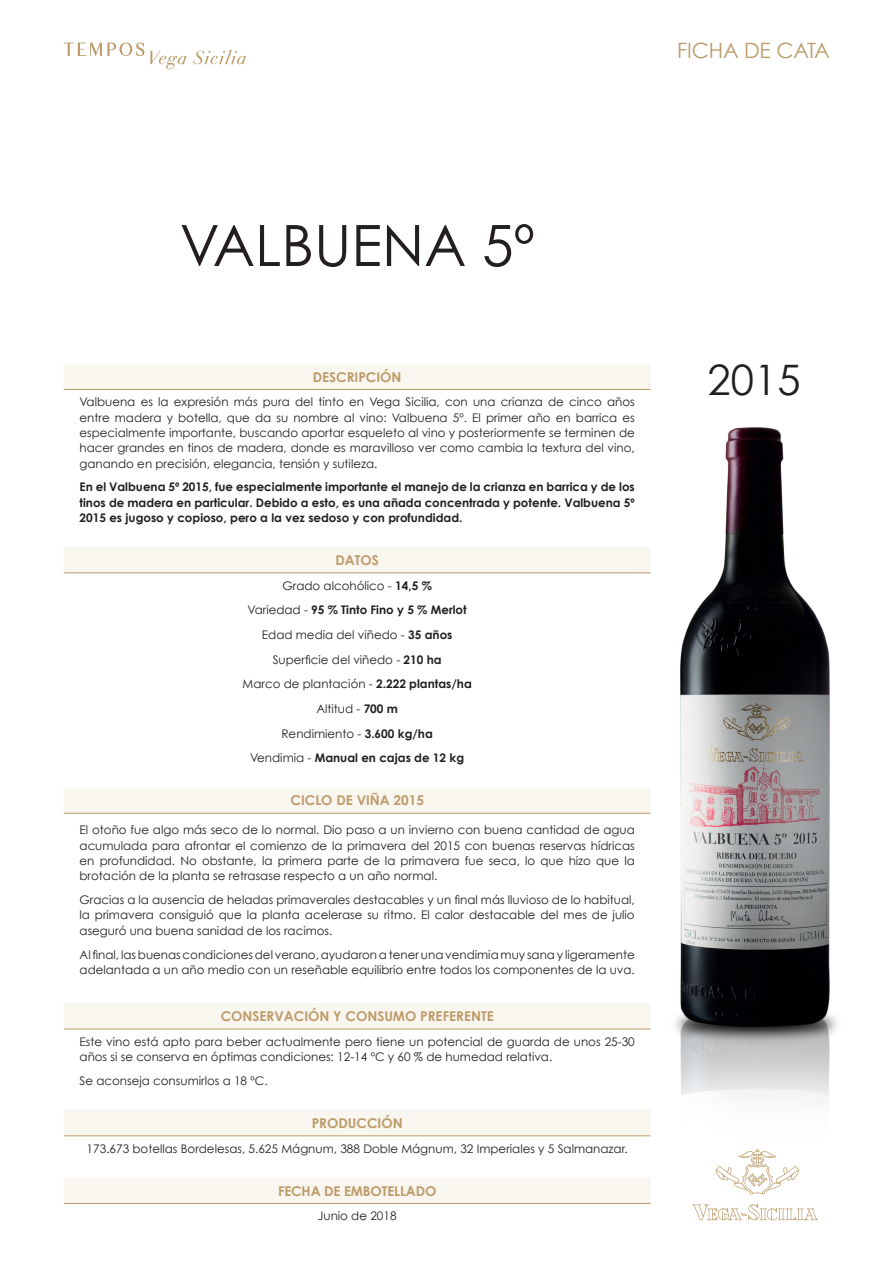
<style>
.page{position:relative;width:893px;height:1263px;background:#fff}
.page>*{position:absolute;margin:0;border:0;box-sizing:border-box;transform-origin:0 0}
.t1{font:57px "Century Gothic";color:#231f20}
.t2{font:42px "Century Gothic";color:#231f20}
.t3{font:21.15px "Century Gothic";letter-spacing:-.01em;color:#bc9b69}
.t4{font:700 13.5px "Century Gothic";color:#bc9b69}
.t5{font:11.85px/15.3px "Century Gothic";color:#231f20;text-align:justify}
.t6{font:700 11.85px/15.3px "Century Gothic";color:#231f20;text-align:justify}
.s1{font-weight:700}
</style>
<div class="page">
<svg style="left:64px;top:43px;width:80px;height:13px"></svg>
<svg style="left:150px;top:51px;width:37px;height:18px"></svg>
<svg style="left:193px;top:50px;width:53px;height:14px"></svg>
<svg style="left:715px;top:1163px;width:85px;height:31px"></svg>
<svg style="left:692px;top:1203px;width:126px;height:17px"></svg>
<img style="left:675px;top:427px;width:162px;height:736px">
<div style="left:64px;top:364px;width:587px;height:25px;background:#f9f5ef"></div>
<svg style="left:64px;top:547px;width:587px;height:656px"></svg>
<hr style="left:64px;top:389px;width:587px;height:1px;background:#bc9b69">
<hr style="left:64px;top:573px;width:587px;height:1px;background:#bc9b69">
<hr style="left:64px;top:813px;width:587px;height:1px;background:#bc9b69">
<hr style="left:64px;top:1029px;width:587px;height:1px;background:#bc9b69">
<hr style="left:64px;top:1135px;width:587px;height:1px;background:#bc9b69">
<hr style="left:64px;top:1203px;width:587px;height:1px;background:#bc9b69">
<h3 class="t3" style="left:677px;top:37px;width:154px">FICHA DE CATA</h3>
<h1 class="t1" style="left:180px;top:211px;width:356px">VALBUENA 5º</h1>
<p class="t4" style="left:313px;top:366px;width:90px">DESCRIPCIÓN</p>
<p class="t5" style="left:80px;top:394px;width:557px">Valbuena es la expresión más pura del tinto en Vega Sicilia, con una crianza de cinco años entre madera y botella, que da su nombre al vino: Valbuena 5º. El primer año en barrica es especialmente importante, buscando aportar esqueleto al vino y posteriormente se terminen de hacer grandes en tinos de madera, donde es maravilloso ver como cambia la textura del vino, ganando en precisión, elegancia, tensión y sutileza.</p>
<p class="t6" style="left:80px;top:479px;width:557px">En el Valbuena 5º 2015, fue especialmente importante el manejo de la crianza en barrica y de los tinos de madera en particular. Debido a esto, es una añada concentrada y potente. Valbuena 5º 2015 es jugoso y copioso, pero a la vez sedoso y con profundidad.</p>
<p class="t4" style="left:335px;top:550px;width:45px">DATOS</p>
<p class="t5" style="left:243px;top:573px;width:231px;line-height:24.6px;text-align:center">Grado alcohólico - <span class="s1">14,5 %<br></span>Variedad - <span class="s1">95 % Tinto Fino y 5 % Merlot<br></span>Edad media del viñedo - <span class="s1">35 años<br></span>Superficie del viñedo - <span class="s1">210 ha<br></span>Marco de plantación - <span class="s1">2.222 plantas/ha<br></span>Altitud - <span class="s1">700 m<br></span>Rendimiento - <span class="s1">3.600 kg/ha<br></span>Vendimia - <span class="s1">Manual en cajas de 12 kg</span></p>
<p class="t4" style="left:290px;top:790px;width:135px">CICLO DE VIÑA 2015</p>
<p class="t5" style="left:80px;top:822px;width:557px">El otoño fue algo más seco de lo normal. Dio paso a un invierno con buena cantidad de agua acumulada para afrontar el comienzo de la primavera del 2015 con buenas reservas hídricas en profundidad. No obstante, la primera parte de la primavera fue seca, lo que hizo que la brotación de la planta se retrasase respecto a un año normal.</p>
<p class="t5" style="left:80px;top:892px;width:557px">Gracias a la ausencia de heladas primaverales destacables y un final más lluvioso de lo habitual, la primavera consiguió que la planta acelerase su ritmo. El calor destacable del mes de julio aseguró una buena sanidad de los racimos.</p>
<p class="t5" style="left:80px;top:946px;width:557px">Al final, las buenas condiciones del verano, ayudaron a tener una vendimia muy sana y ligeramente adelantada a un año medio con un reseñable equilibrio entre todos los componentes de la uva.</p>
<p class="t4" style="left:221px;top:1006px;width:274px">CONSERVACIÓN Y CONSUMO PREFERENTE</p>
<p class="t5" style="left:80px;top:1034px;width:557px">Este vino está apto para beber actualmente pero tiene un potencial de guarda de unos 25-30 años si se conserva en óptimas condiciones: 12-14 ºC y 60 % de humedad relativa.</p>
<p class="t5" style="left:80px;top:1073px;width:190px">Se aconseja consumirlos a 18 ºC.</p>
<p class="t4" style="left:312px;top:1113px;width:92px">PRODUCCIÓN</p>
<p class="t5" style="left:87px;top:1140px;width:542px">173.673 botellas Bordelesas, 5.625 Mágnum, 388 Doble Mágnum, 32 Imperiales y 5 Salmanazar.</p>
<p class="t4" style="left:278px;top:1180px;width:160px">FECHA DE EMBOTELLADO</p>
<p class="t5" style="left:318px;top:1208px;width:80px">Junio de 2018</p>
<h2 class="t2" style="left:708px;top:354px;width:95px">2015</h2>
</div>
